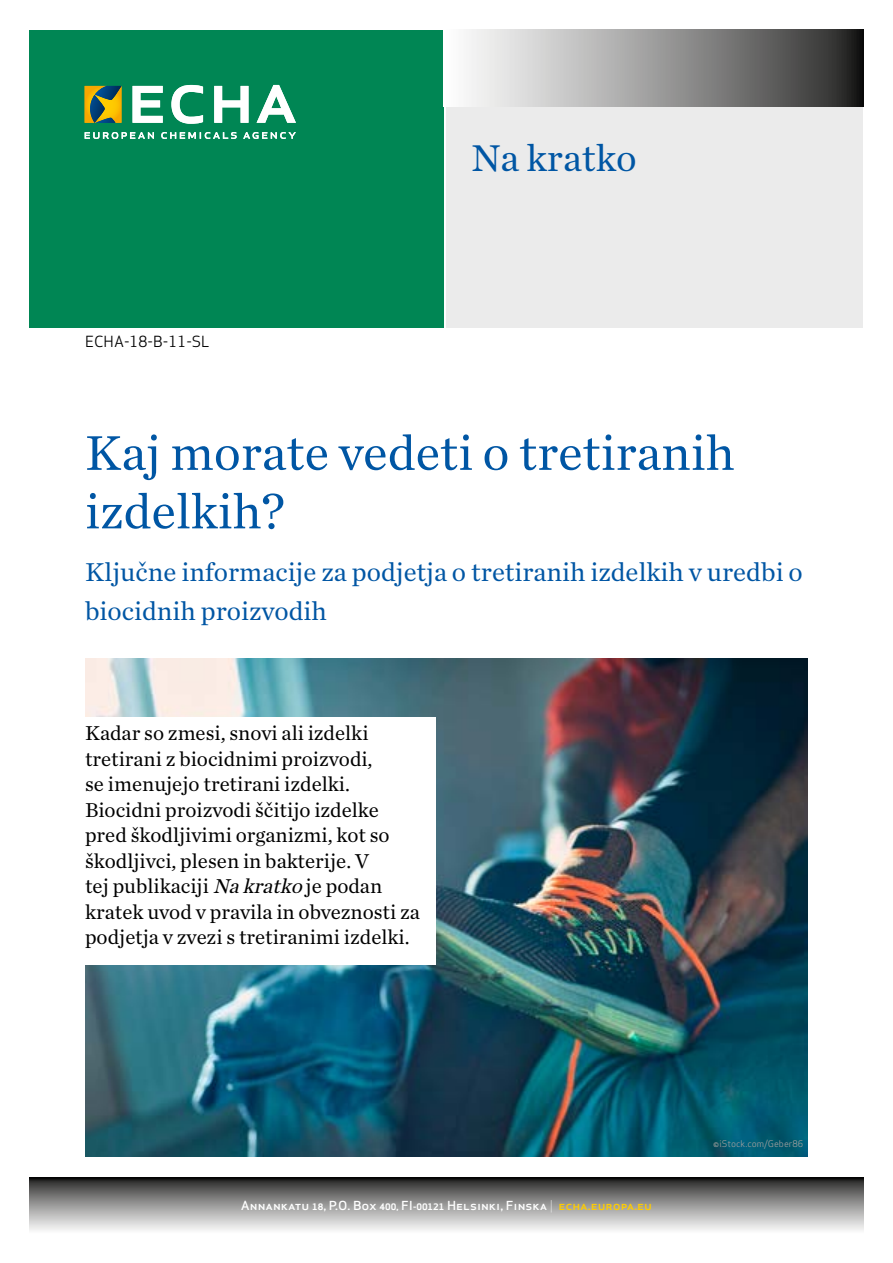
<style>
.page{position:relative;width:893px;height:1263px;background:#fff}
.page>*{position:absolute;margin:0;border:0;box-sizing:border-box;transform-origin:0 0}
.t1{font:51px/58.5px "Chronicle Text G1";color:#0056a4}
.t2{font:39px "Chronicle Text G1";color:#0056a4}
.t3{font:27px/39px "Chronicle Text G1";color:#0056a4}
.t4{font:21px/25.5px "Chronicle Text G1";color:#000}
.t5{font:15px "Apex Sans";color:#000}
.t6{font:500 12.15px "Apex Sans";color:#fff;scale:1.08 1}
.t7{font:9px "Apex Sans";color:#9d9d9c}
.s1{font-style:italic}
.s2{font-weight:700;font-size:8.7px}
.s3{font-weight:700;font-size:8.25px}
.s4{font-weight:300}
.s5{color:#fc0}
</style>
<div class="page">
<svg style="left:30px;top:1178px;width:833px;height:52px;background:#909090"></svg>
<div style="left:446px;top:106px;width:417px;height:221px;background:#ebebeb"></div>
<div style="left:30px;top:30px;width:414px;height:297px;background:#008654"></div>
<svg style="left:469px;top:30px;width:394px;height:76px;background:#939292"></svg>
<svg style="left:85px;top:132px;width:211px;height:7px"></svg>
<svg style="left:133px;top:85px;width:163px;height:39px"></svg>
<svg style="left:85px;top:86px;width:36px;height:37px"></svg>
<img style="left:85px;top:659px;width:723px;height:498px">
<div style="left:30px;top:717px;width:406px;height:247px;background:#fff"></div>
<p class="t5" style="left:85px;top:329px;width:126px">ECHA-18-B-11-SL</p>
<h2 class="t2" style="left:471px;top:128px;width:167px">Na kratko</h2>
<h1 class="t1" style="left:85px;top:421px;width:651px">Kaj morate vedeti o tretiranih izdelkih?</h1>
<p class="t3" style="left:85px;top:551px;width:719px">Ključne informacije za podjetja o tretiranih izdelkih v uredbi o biocidnih proizvodih</p>
<p class="t4" style="left:85px;top:719px;width:336px">Kadar so zmesi, snovi ali izdelki tretirani z biocidnimi proizvodi,<br>se imenujejo tretirani izdelki.<br>Biocidni proizvodi ščitijo izdelke pred škodljivimi organizmi, kot so škodljivci, plesen in bakterije. V<br>tej publikaciji <span class="s1">Nakratko</span>je podan kratek uvod v pravila in obveznosti za podjetja v zvezi s tretiranimi izdelki.</p>
<p class="t6" style="left:241px;top:1195px;width:382px">Annankatu <span class="s2">18</span>, P.O. Box <span class="s2">400,</span> FI<span class="s3">-</span><span class="s2">00121</span> Helsinki, Finska <span class="s4">|</span> <span class="s5">echa.europa.eu</span></p>
<p class="t7" style="left:713px;top:1136px;width:91px">©iStock.com/Geber86</p>
</div>
